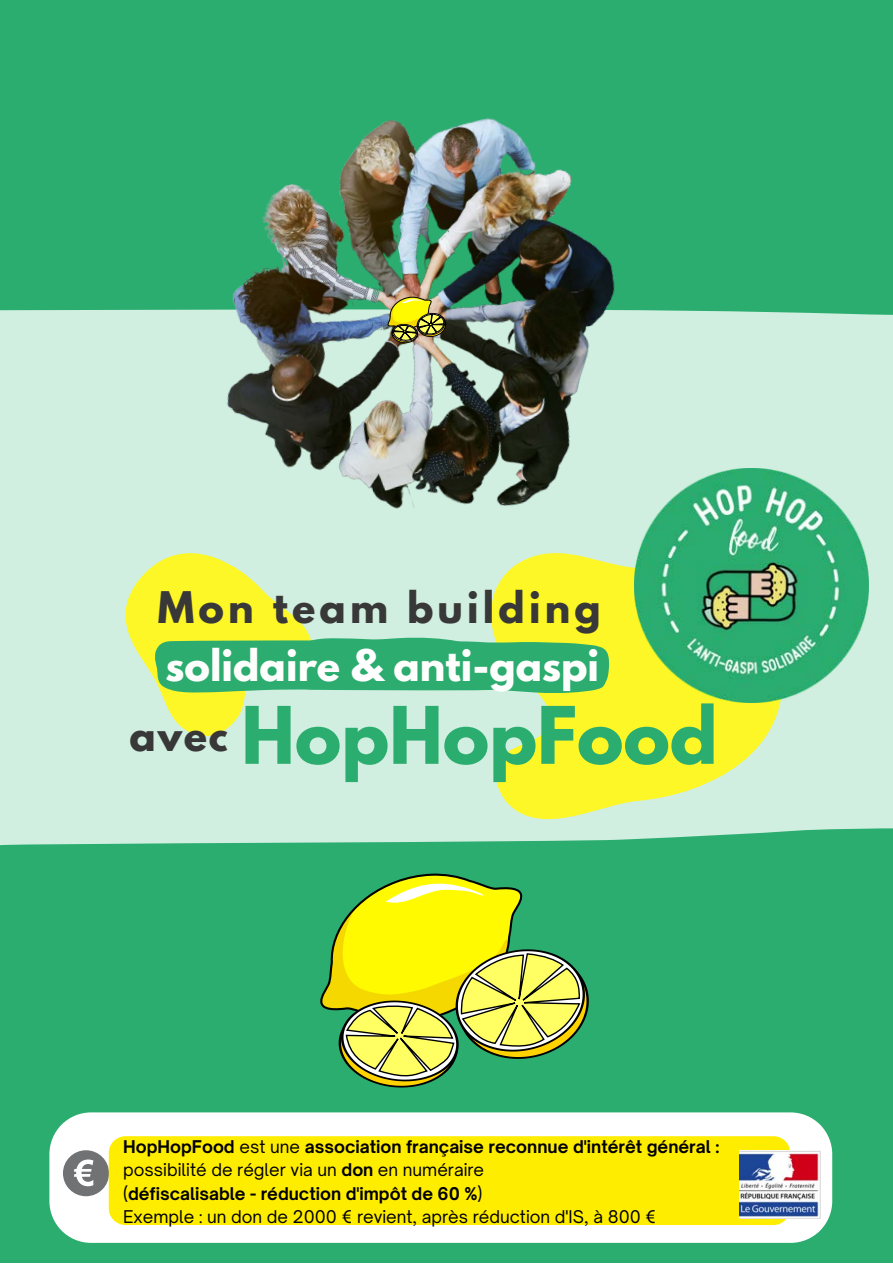
<style>
.page{position:relative;width:893px;height:1264px;background:#fff}
.page>*{position:absolute;margin:0;border:0;box-sizing:border-box;transform-origin:0 0}
.t1{font:700 70.2px "League Spartan";color:#2cad70}
.t2{font:700 38.7px "League Spartan";color:#393838}
.t3{font:700 38.55px "League Spartan";color:#fefffd}
.t4{font:700 38.55px "League Spartan";letter-spacing:.11em;color:#393838}
.t5{font:16.8px/23.4px "Open Sauce One";color:#000}
.s1{color:#fff}
.s2{font-weight:700}
</style>
<div class="page">
<div style="left:0;top:0;width:892px;height:1262px;background:#2cad70"></div>
<div style="left:0;top:309px;width:892px;height:537px;background:#d0efe0"></div>
<svg style="left:415px;top:566px;width:405px;height:280px;background:#deef86"></svg>
<img style="left:634px;top:469px;width:234px;height:234px">
<svg style="left:86px;top:529px;width:245px;height:237px;background:#def1a4"></svg>
<svg style="left:155px;top:637px;width:454px;height:55px"></svg>
<img style="left:171px;top:118px;width:488px;height:448px">
<svg style="left:49px;top:1112px;width:783px;height:130px;background:#f5faf3"></svg>
<div style="left:63px;top:1150px;width:46px;height:46px;background:#717273;border-radius:50%"></div>
<svg style="left:74px;top:1159px;width:19px;height:27px"></svg>
<div style="left:109px;top:1136px;width:681px;height:88px;background:#ffed00;border-radius:17px"></div>
<img style="left:739px;top:1150px;width:81px;height:68px">
<img style="left:385px;top:297px;width:65px;height:49px">
<svg style="left:320px;top:873px;width:269px;height:215px"></svg>
<h3 class="t4" style="left:158px;top:588px;width:444px">Mon team building</h3>
<h3 class="t3" style="left:165px;top:646px;width:435px">solidaire <span class="s1">&amp;</span> anti-gaspi</h3>
<h2 class="t2" style="left:130px;top:716px;width:100px">avec</h2>
<h1 class="t1" style="left:241px;top:700px;width:478px">HopHopFood</h1>
<p class="t5" style="left:123px;top:1134px;width:597px"><span class="s2">HopHopFood</span> est une <span class="s2">association française reconnue d'intérêt général : </span>possibilité de régler via un <span class="s2">don</span> en numéraire<br>(<span class="s2">défiscalisable - réduction d'impôt de 60 %</span>)<br>Exemple : un don de 2000 € revient, après réduction d'IS, à 800 €</p>
</div>
